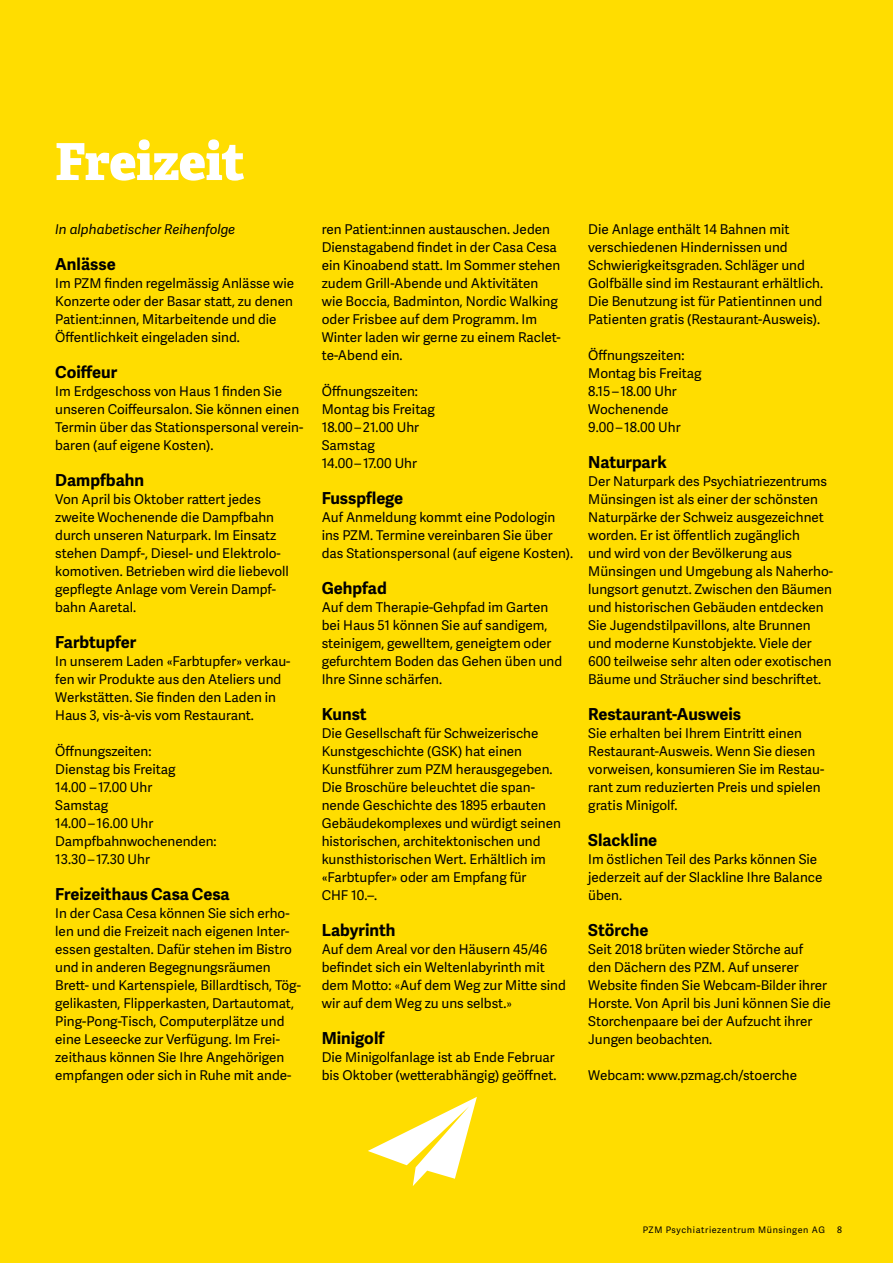
<style>
.page{position:relative;width:893px;height:1263px;background:#fd0}
.page>*{position:absolute;margin:0;border:0;box-sizing:border-box;transform-origin:0 0}
.t1{font:800 51px "Adelle";letter-spacing:-.01em;color:#fff}
.t2{font:700 16.5px "Adelle Sans";color:#000}
.t3{font:13.5px/18px "Adelle Sans";color:#000}
.t4{font:italic 13.5px "Adelle Sans";color:#000}
.t5{font:9px "Adelle Sans";letter-spacing:.07em;color:#000}
.s1{font-family:"Adelle Sans Lt"}
</style>
<div class="page">
<svg style="left:368px;top:1097px;width:109px;height:89px"></svg>
<h1 class="t1" style="left:55px;top:129px;width:191px">Freizeit</h1>
<p class="t4" style="left:55px;top:220px;width:181px">In alphabetischer Reihenfolge</p>
<p class="t2" style="left:55px;top:252px;width:62px">Anlässe</p>
<p class="t3" style="left:55px;top:274px;width:240px">Im PZM finden regelmässig Anlässe wie Konzerte oder der Basar statt, zu denen Patient:innen, Mitarbeitende und die Öffentlichkeit eingeladen sind.</p>
<p class="t2" style="left:55px;top:360px;width:63px">Coiffeur</p>
<p class="t3" style="left:55px;top:382px;width:249px">Im Erdgeschoss von Haus 1 finden Sie unseren Coiffeursalon. Sie können einen Termin über das Stationspersonal verein&shy;baren (auf eigene Kosten).</p>
<p class="t2" style="left:55px;top:468px;width:90px">Dampfbahn</p>
<p class="t3" style="left:55px;top:490px;width:235px">Von April bis Oktober rattert jedes zweite Wochenende die Dampfbahn durch unseren Naturpark. Im Einsatz stehen Dampf-, Diesel- und Elektrolo&shy;komotiven. Betrieben wird die liebevoll gepflegte Anlage vom Verein Dampf&shy;bahn Aaretal.</p>
<p class="t2" style="left:55px;top:630px;width:83px">Farbtupfer</p>
<p class="t3" style="left:55px;top:652px;width:237px">In unserem Laden «Farbtupfer» verkau&shy;fen wir Produkte aus den Ateliers und Werkstätten. Sie finden den Laden in Haus 3, vis-à-vis vom Restaurant.</p>
<p class="t3" style="left:55px;top:742px;width:163px">Öffnungszeiten:<br>Dienstag bis Freitag<br>14.00 – 17.00 Uhr<br>Samstag<br>14.00 – 16.00 Uhr<br>Dampfbahnwochenenden:<br>13.30 – 17.30 Uhr</p>
<p class="t2" style="left:55px;top:882px;width:176px">Freizeithaus Casa Cesa</p>
<p class="t3" style="left:55px;top:904px;width:247px">In der Casa Cesa können Sie sich erho&shy;len und die Freizeit nach eigenen Inter&shy;essen gestalten. Dafür stehen im Bistro und in anderen Begegnungsräumen Brett- und Kartenspiele, Billardtisch, Tög&shy;gelikasten, Flipperkasten, Dartautomat, Ping-Pong-Tisch, Computerplätze und eine Leseecke zur Verfügung. Im Frei&shy;zeithaus können Sie Ihre Angehörigen empfangen oder sich in Ruhe mit ande-</p>
<p class="t3" style="left:322px;top:220px;width:241px">ren Patient:innen austauschen. Jeden Dienstagabend findet in der Casa Cesa ein Kinoabend statt. Im Sommer stehen zudem Grill-Abende und Aktivitäten wie Boccia, Badminton, Nordic Walking oder Frisbee auf dem Programm. Im Winter laden wir gerne zu einem Raclet&shy;te-Abend ein.</p>
<p class="t3" style="left:322px;top:382px;width:115px">Öffnungszeiten:<br>Montag bis Freitag<br>18.00 – 21.00 Uhr<br>Samstag<br>14.00 – 17.00 Uhr</p>
<p class="t2" style="left:322px;top:486px;width:83px">Fusspflege</p>
<p class="t3" style="left:322px;top:508px;width:253px">Auf Anmeldung kommt eine Podologin ins PZM. Termine vereinbaren Sie über das Stationspersonal (auf eigene Kosten).</p>
<p class="t2" style="left:322px;top:576px;width:67px">Gehpfad</p>
<p class="t3" style="left:322px;top:598px;width:242px">Auf dem Therapie-Gehpfad im Garten bei Haus 51 können Sie auf sandigem, steinigem, gewelltem, geneigtem oder gefurchtem Boden das Gehen üben und Ihre Sinne schärfen.</p>
<p class="t2" style="left:322px;top:702px;width:46px">Kunst</p>
<p class="t3" style="left:322px;top:724px;width:241px">Die Gesellschaft für Schweizerische Kunstgeschichte (GSK) hat einen Kunstführer zum PZM herausgegeben.<br>Die Broschüre beleuchtet die span&shy;nende Geschichte des 1895 erbauten Gebäudekomplexes und würdigt seinen historischen, architektonischen und kunsthistorischen Wert. Erhältlich im «Farbtupfer» oder am Empfang für<br>CHF 10.–.</p>
<p class="t2" style="left:322px;top:918px;width:75px">Labyrinth</p>
<p class="t3" style="left:322px;top:940px;width:246px">Auf dem Areal vor den Häusern 45/46 befindet sich ein Weltenlabyrinth mit dem Motto: <span class="s1">«</span>Auf dem Weg zur Mitte sind wir auf dem Weg zu uns selbst.<span class="s1">»</span></p>
<p class="t2" style="left:322px;top:1026px;width:64px">Minigolf</p>
<p class="t3" style="left:322px;top:1048px;width:236px">Die Minigolfanlage ist ab Ende Februar bis Oktober (wetterabhängig) geöffnet.</p>
<p class="t3" style="left:588px;top:220px;width:236px">Die Anlage enthält 14 Bahnen mit verschiedenen Hindernissen und Schwierigkeitsgraden. Schläger und Golfbälle sind im Restaurant erhältlich.<br>Die Benutzung ist für Patientinnen und Patienten gratis (Restaurant-Ausweis).</p>
<p class="t3" style="left:588px;top:346px;width:115px">Öffnungszeiten:<br>Montag bis Freitag<br>8.15 – 18.00 Uhr<br>Wochenende<br>9.00 – 18.00 Uhr</p>
<p class="t2" style="left:588px;top:450px;width:80px">Naturpark</p>
<p class="t3" style="left:588px;top:472px;width:246px">Der Naturpark des Psychiatriezentrums Münsingen ist als einer der schönsten Naturpärke der Schweiz ausgezeichnet worden. Er ist öffentlich zugänglich<br>und wird von der Bevölkerung aus Münsingen und Umgebung als Naherho&shy;lungsort genutzt. Zwischen den Bäumen und historischen Gebäuden entdecken Sie Jugendstilpavillons, alte Brunnen und moderne Kunstobjekte. Viele der 600 teilweise sehr alten oder exotischen Bäume und Sträucher sind beschriftet.</p>
<p class="t2" style="left:588px;top:702px;width:154px">Restaurant-Ausweis</p>
<p class="t3" style="left:588px;top:724px;width:238px">Sie erhalten bei Ihrem Eintritt einen Restaurant-Ausweis. Wenn Sie diesen vorweisen, konsumieren Sie im Restau&shy;rant zum reduzierten Preis und spielen gratis Minigolf.</p>
<p class="t2" style="left:588px;top:828px;width:71px">Slackline</p>
<p class="t3" style="left:588px;top:850px;width:236px">Im östlichen Teil des Parks können Sie jederzeit auf der Slackline Ihre Balance üben.</p>
<p class="t2" style="left:588px;top:918px;width:62px">Störche</p>
<p class="t3" style="left:588px;top:940px;width:244px">Seit 2018 brüten wieder Störche auf<br>den Dächern des PZM. Auf unserer Website finden Sie Webcam-Bilder ihrer Horste. Von April bis Juni können Sie die Storchenpaare bei der Aufzucht ihrer Jungen beobachten.</p>
<p class="t3" style="left:588px;top:1066px;width:210px">Webcam: www.pzmag.ch/stoerche</p>
<p class="t5" style="left:643px;top:1223px;width:184px">PZM Psychiatriezentrum Münsingen AG</p>
<p class="t5" style="left:837px;top:1223px;width:6px">8</p>
</div>
